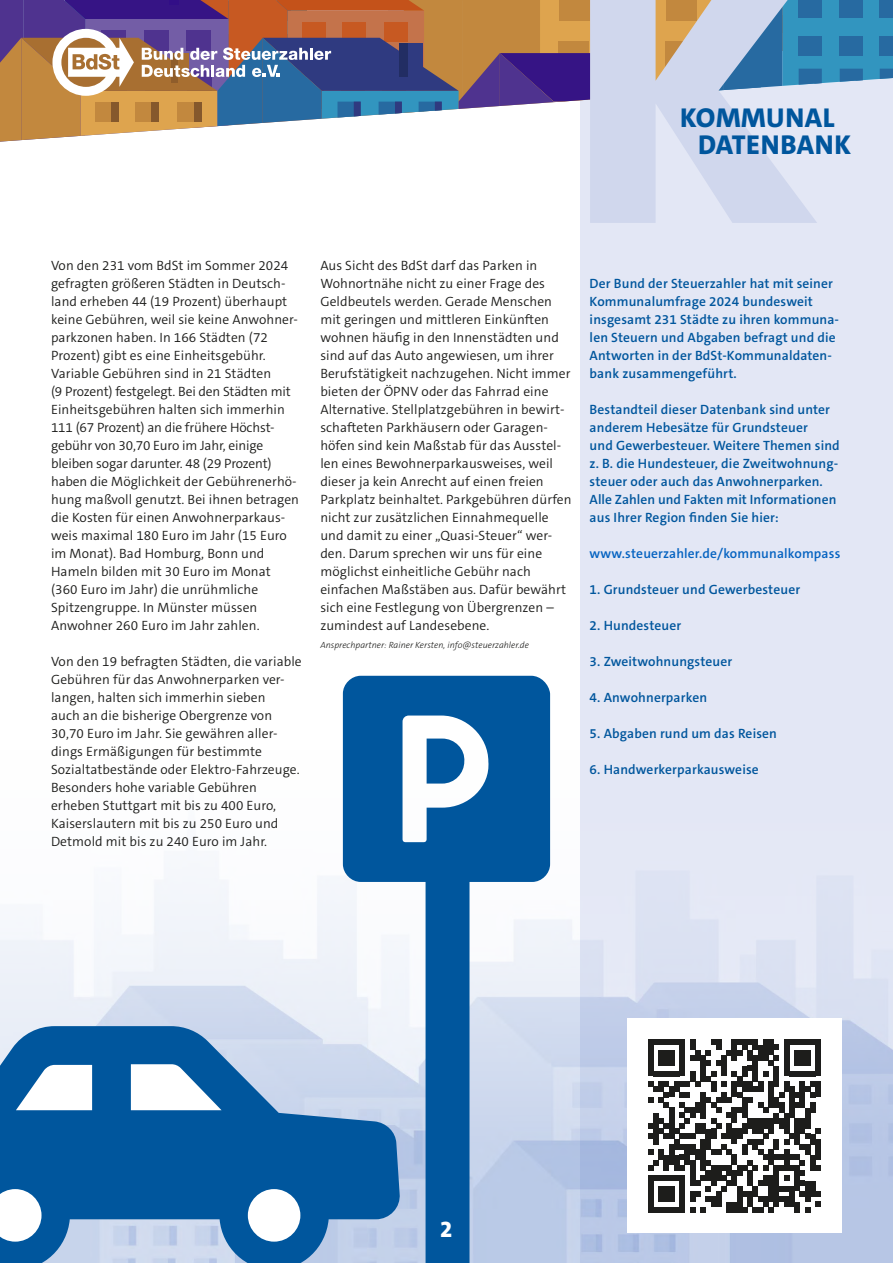
<style>
.page{position:relative;width:893px;height:1263px;background:#fff}
.page>*{position:absolute;margin:0;border:0;box-sizing:border-box;transform-origin:0 0}
.t1{font:800 27.45px/27.5px "The Sans C5";letter-spacing:.02em;color:#00569d}
.t2{font:800 22.5px "The Sans C5";color:#fff}
.t3{font:300 13.5px/18px "The Sans C5";letter-spacing:.005em;color:#1d1d1b}
.t4{font:600 13.5px/18px "The Sans C5";letter-spacing:.01em;color:#00569d}
.t5{font:600 13.5px "The Sans C5";letter-spacing:.01em;color:#0563c1}
.t6{font:italic 300 9px "The Sans C5";letter-spacing:.005em;color:#1d1d1b}
</style>
<div class="page">
<div style="left:581px;top:63px;width:312px;height:1200px;background:#e3e7f5"></div>
<img style="left:0;top:749px;width:893px;height:514px">
<svg style="left:0;top:0;width:893px;height:142px"></svg>
<div style="left:627px;top:1019px;width:215px;height:214px;background:#fff"></div>
<svg style="left:648px;top:1040px;width:173px;height:172px"></svg>
<svg style="left:590px;top:0;width:227px;height:223px;fill:#d0d7ed"></svg>
<svg style="left:343px;top:676px;width:207px;height:587px"></svg>
<svg style="left:0;top:1026px;width:401px;height:237px;fill:#00569d"></svg>
<h1 class="t1" style="left:698px;top:104px;width:154px;text-indent:-18px">KOMMUNAL<br>DATENBANK</h1>
<p class="t3" style="left:51px;top:257px;width:250px">Von den 231 vom BdSt im Sommer 2024 gefragten größeren Städten in Deutsch&shy;land erheben 44 (19 Prozent) überhaupt keine Gebühren, weil sie keine Anwohner&shy;parkzonen haben. In 166 Städten (72<br>Prozent) gibt es eine Einheitsgebühr.<br>Variable Gebühren sind in 21 Städten<br>(9 Prozent) festgelegt. Bei den Städten mit Einheitsgebühren halten sich immerhin 111 (67 Prozent) an die frühere Höchst&shy;gebühr von 30,70 Euro im Jahr, einige bleiben sogar darunter. 48 (29 Prozent) haben die Möglichkeit der Gebührenerhö&shy;hung maßvoll genutzt. Bei ihnen betragen die Kosten für einen Anwohnerparkaus&shy;weis maximal 180 Euro im Jahr (15 Euro im Monat). Bad Homburg, Bonn und Hameln bilden mit 30 Euro im Monat (360 Euro im Jahr) die unrühmliche Spitzengruppe. In Münster müssen Anwohner 260 Euro im Jahr zahlen.</p>
<p class="t3" style="left:51px;top:652px;width:252px">Von den 19 befragten Städten, die variable Gebühren für das Anwohnerparken ver&shy;langen, halten sich immerhin sieben<br>auch an die bisherige Obergrenze von 30,70 Euro im Jahr. Sie gewähren aller&shy;dings Ermäßigungen für bestimmte Sozialtatbestände oder Elektro-Fahrzeuge.<br>Besonders hohe variable Gebühren erheben Stuttgart mit bis zu 400 Euro, Kaiserslautern mit bis zu 250 Euro und Detmold mit bis zu 240 Euro im Jahr.</p>
<p class="t3" style="left:320px;top:256px;width:253px">Aus Sicht des BdSt darf das Parken in Wohnortnähe nicht zu einer Frage des Geldbeutels werden. Gerade Menschen mit geringen und mittleren Einkünften wohnen häufig in den Innenstädten und sind auf das Auto angewiesen, um ihrer Berufstätigkeit nachzugehen. Nicht immer bieten der ÖPNV oder das Fahrrad eine Alternative. Stellplatzgebühren in bewirt&shy;schafteten Parkhäusern oder Garagen&shy;höfen sind kein Maßstab für das Ausstel&shy;len eines Bewohnerparkausweises, weil dieser ja kein Anrecht auf einen freien Parkplatz beinhaltet. Parkgebühren dürfen nicht zur zusätzlichen Einnahmequelle und damit zu einer „Quasi-Steuer“ wer&shy;den. Darum sprechen wir uns für eine möglichst einheitliche Gebühr nach einfachen Maßstäben aus. Dafür bewährt sich eine Festlegung von Übergrenzen – zumindest auf Landesebene.</p>
<p class="t6" style="left:320px;top:639px;width:210px">Ansprechpartner: Rainer Kersten, info@steuerzahler.de</p>
<p class="t4" style="left:590px;top:275px;width:251px">Der Bund der Steuerzahler hat mit seiner Kommunalumfrage 2024 bundesweit insgesamt 231 Städte zu ihren kommuna&shy;len Steuern und Abgaben befragt und die Antworten in der BdSt-Kommunaldaten&shy;bank zusammengeführt.</p>
<p class="t4" style="left:590px;top:401px;width:252px">Bestandteil dieser Datenbank sind unter anderem Hebesätze für Grundsteuer<br>und Gewerbesteuer. Weitere Themen sind z. B. die Hundesteuer, die Zweitwohnung&shy;steuer oder auch das Anwohnerparken.<br>Alle Zahlen und Fakten mit Informationen aus Ihrer Region finden Sie hier:</p>
<p class="t5" style="left:590px;top:545px;width:252px">www.steuerzahler.de/kommunalkompass</p>
<p class="t4" style="left:590px;top:581px;width:212px">1. Grundsteuer und Gewerbesteuer</p>
<p class="t4" style="left:590px;top:617px;width:93px">2. Hundesteuer</p>
<p class="t4" style="left:590px;top:653px;width:144px">3. Zweitwohnungsteuer</p>
<p class="t4" style="left:590px;top:689px;width:119px">4. Anwohnerparken</p>
<p class="t4" style="left:590px;top:725px;width:189px">5. Abgaben rund um das Reisen</p>
<p class="t4" style="left:590px;top:761px;width:171px">6. Handwerkerparkausweise</p>
<h2 class="t2" style="left:440px;top:1215px;width:14px">2</h2>
</div>
